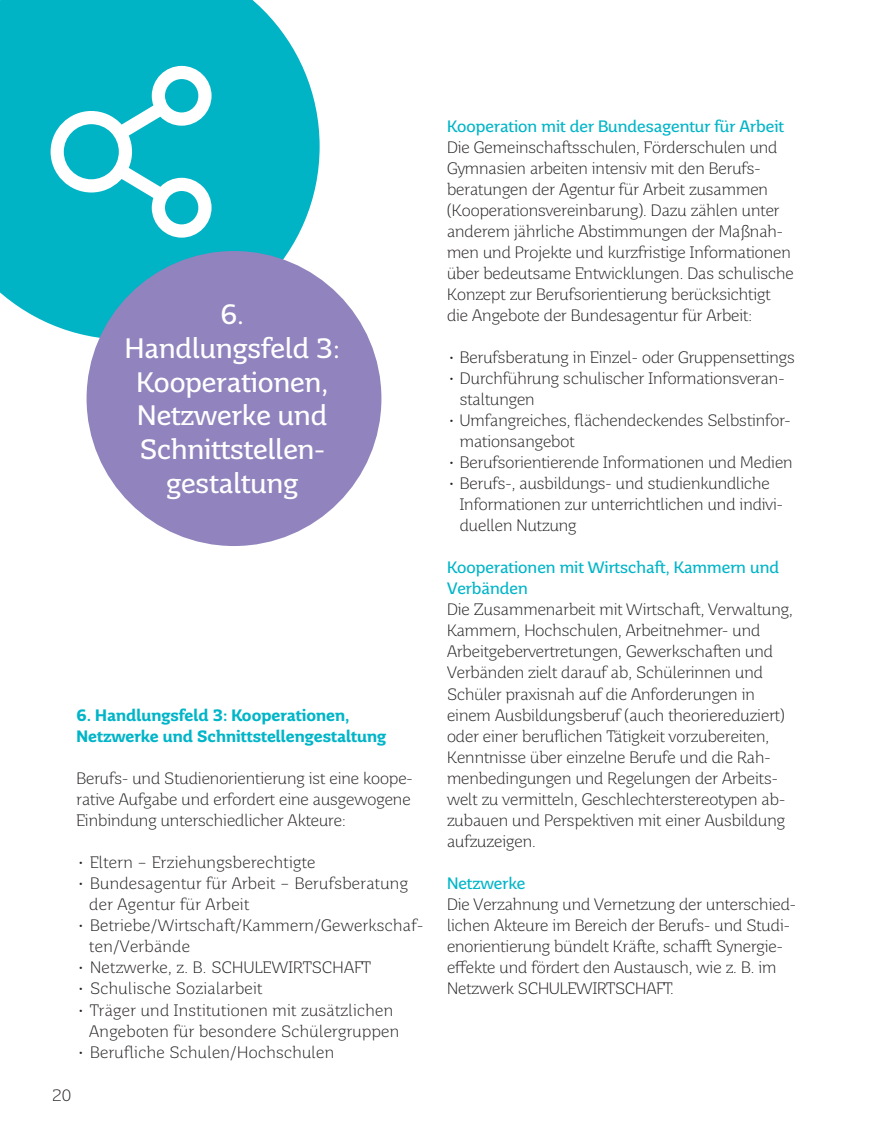
<style>
.page{position:relative;width:876px;height:1136px;background:#fff}
.page>*{position:absolute;margin:0;border:0;box-sizing:border-box;transform-origin:0 0}
.t1{font:28.05px/33.8px "Saar Pro";color:#fff;text-align:center}
.t2{font:300 16.5px/21px "Saar Pro";color:#231f20}
.t3{font:300 16.5px/21px "Saar Pro";letter-spacing:.02em;color:#231f20}
.t4{font:16.5px/21px "Saar Pro";color:#00b5c8}
.t5{font:700 16.5px/21px "Saar Pro";color:#00b5c8}
</style>
<div class="page">
<svg style="left:0;top:0;width:320px;height:339px;fill:#00b3c5"></svg>
<div style="left:87px;top:251px;width:294px;height:295px;background:#9183bd;border-radius:50%"></div>
<svg style="left:51px;top:66px;width:161px;height:171px"></svg>
<h1 class="t1" style="left:125px;top:297px;width:217px">6.<br>Handlungsfeld 3:<br>Kooperationen,<br>Netzwerke und<br>Schnittstellen&shy;gestaltung</h1>
<p class="t5" style="left:77px;top:705px;width:311px">6. Handlungsfeld 3: Kooperationen,<br>Netzwerke und Schnittstellengestaltung</p>
<p class="t2" style="left:77px;top:768px;width:338px">Berufs- und Studienorientierung ist eine koope&shy;rative Aufgabe und erfordert eine ausgewogene<br>Einbindung unterschiedlicher Akteure:</p>
<p class="t3" style="left:77px;top:852px;width:240px">• Eltern – Erziehungsberechtigte</p>
<p class="t3" style="left:89px;top:873px;width:320px;text-indent:-13px">• Bundesagentur für Arbeit – Berufsberatung der Agentur für Arbeit</p>
<p class="t3" style="left:89px;top:915px;width:335px;text-indent:-13px">• Betriebe/Wirtschaft/Kammern/Gewerkschaf&shy;ten/Verbände</p>
<p class="t3" style="left:77px;top:957px;width:296px">• Netzwerke, z. B. SCHULEWIRTSCHAFT</p>
<p class="t3" style="left:77px;top:978px;width:187px">• Schulische Sozialarbeit</p>
<p class="t3" style="left:89px;top:999px;width:311px;text-indent:-13px">• Träger und Institutionen mit zusätzlichen<br>Angeboten für besondere Schülergruppen</p>
<p class="t3" style="left:77px;top:1041px;width:259px">• Berufliche Schulen/Hochschulen</p>
<p class="t2" style="left:52px;top:1084px;width:21px">20</p>
<p class="t4" style="left:447px;top:116px;width:339px">Kooperation mit der Bundesagentur für Arbeit</p>
<p class="t2" style="left:447px;top:137px;width:348px">Die Gemeinschaftsschulen, Förderschulen und Gymnasien arbeiten intensiv mit den Berufs&shy;beratungen der Agentur für Arbeit zusammen (Kooperationsvereinbarung). Dazu zählen unter anderem jährliche Abstimmungen der Maßnah&shy;men und Projekte und kurzfristige Informationen über bedeutsame Entwicklungen. Das schulische Konzept zur Berufsorientierung berücksichtigt die Angebote der Bundesagentur für Arbeit:</p>
<p class="t2" style="left:447px;top:347px;width:349px">• Berufsberatung in Einzel- oder Gruppensettings</p>
<p class="t2" style="left:460px;top:368px;width:326px;text-indent:-13px">• Durchführung schulischer Informationsveran&shy;staltungen</p>
<p class="t2" style="left:460px;top:410px;width:332px;text-indent:-13px">• Umfangreiches, flächendeckendes Selbstinfor&shy;mationsangebot</p>
<p class="t2" style="left:447px;top:452px;width:347px">• Berufsorientierende Informationen und Medien</p>
<p class="t2" style="left:460px;top:473px;width:325px;text-indent:-13px">• Berufs-, ausbildungs- und studienkundliche<br>Informationen zur unterrichtlichen und indivi&shy;duellen Nutzung</p>
<p class="t4" style="left:447px;top:557px;width:334px">Kooperationen mit Wirtschaft, Kammern und<br>Verbänden</p>
<p class="t2" style="left:447px;top:599px;width:347px">Die Zusammenarbeit mit Wirtschaft, Verwaltung, Kammern, Hochschulen, Arbeitnehmer- und Arbeitgebervertretungen, Gewerkschaften und Verbänden zielt darauf ab, Schülerinnen und Schüler praxisnah auf die Anforderungen in einem Ausbildungsberuf (auch theoriereduziert) oder einer beruflichen Tätigkeit vorzubereiten, Kenntnisse über einzelne Berufe und die Rah&shy;menbedingungen und Regelungen der Arbeits&shy;welt zu vermitteln, Geschlechterstereotypen ab&shy;zubauen und Perspektiven mit einer Ausbildung aufzuzeigen.</p>
<p class="t4" style="left:447px;top:872px;width:80px">Netzwerke</p>
<p class="t2" style="left:447px;top:893px;width:350px">Die Verzahnung und Vernetzung der unterschied&shy;lichen Akteure im Bereich der Berufs- und Studi&shy;enorientierung bündelt Kräfte, schafft Synergie&shy;effekte und fördert den Austausch, wie z. B. im Netzwerk SCHULEWIRTSCHAFT.</p>
</div>
